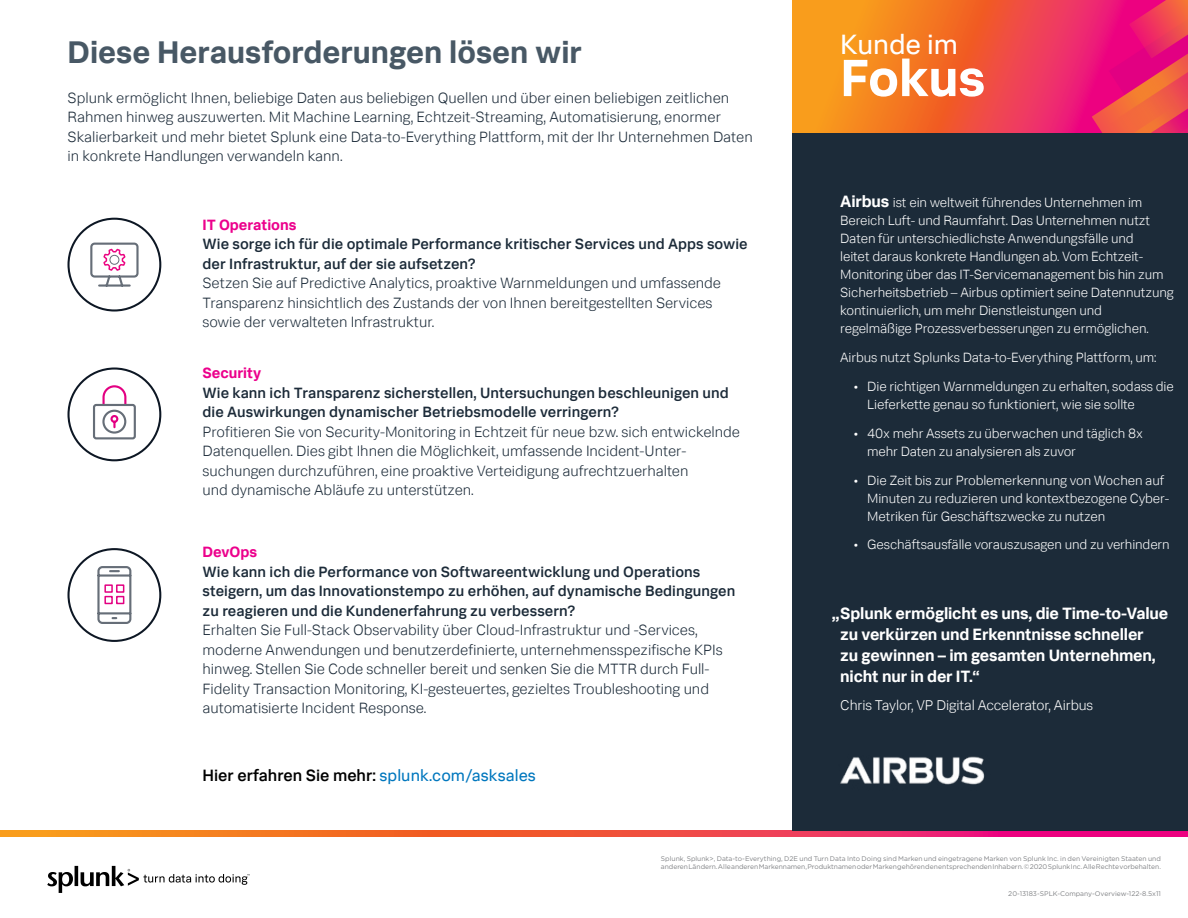
<style>
.page{position:relative;width:1188px;height:918px;background:#fff}
.page>*{position:absolute;margin:0;border:0;box-sizing:border-box;transform-origin:0 0}
.Medium_Header{font:700 52.5px "Splunk Data Sans";letter-spacing:-.005em;color:#fff}
.Bigger_Body{font:700 31.5px "Splunk Data Sans";color:#485865}
.Medium_Header-2{font:28.05px "Splunk Data Sans";letter-spacing:-.005em;color:#fff}
.Pull_Quote{font:700 16.5px/21px "Splunk Data Sans";letter-spacing:-.01em;color:#fff}
.t1{font:500 16.5px "Splunk Data Sans";color:#000}
.Bigger_Body-2{font:300 15px/19.5px "Splunk Data Sans";letter-spacing:-.005em;color:#1c2b39}
.Questions{font:500 15px/19.5px "Splunk Data Sans";letter-spacing:.005em;color:#1c2b39}
.Small_Header{font:700 15px "Splunk Data Sans";letter-spacing:-.005em;color:#ec008c}
.Pull_Quote-2{font:300 14.25px "Splunk Data Sans";letter-spacing:-.01em;color:#fff}
.Bigger_Body_Light{font:300 13.5px/18px "Splunk Data Sans";letter-spacing:-.01em;color:#fff}
.t2{font:6.75px/8.7px "Gotham";letter-spacing:-.005em;color:#808285}
.s1{font-weight:400;color:#0077be}
.s2{font-weight:700;font-size:16.5px}
.s3{font-weight:700}
.s4{font-size:18px}
</style>
<div class="page">
<svg style="left:47px;top:866px;width:203px;height:27px"></svg>
<svg style="left:0;top:830px;width:1188px;height:6px;background:#f15141"></svg>
<svg style="left:793px;top:0;width:299px;height:133px;background:#f26636"></svg>
<svg style="left:1092px;top:0;width:96px;height:133px;background:#ed2e63"></svg>
<div style="left:793px;top:133px;width:395px;height:698px;background:#1c2b39"></div>
<svg style="left:89px;top:226px;width:51px;height:61px"></svg>
<div style="left:67px;top:218px;width:94px;height:94px;border:2px solid #0d1724;border-radius:50%"></div>
<svg style="left:97px;top:566px;width:35px;height:58px"></svg>
<div style="left:67px;top:548px;width:94px;height:94px;border:2px solid #0d1724;border-radius:50%"></div>
<svg style="left:93px;top:385px;width:43px;height:55px"></svg>
<div style="left:67px;top:367px;width:94px;height:94px;border:2px solid #0d1724;border-radius:50%"></div>
<img style="left:840px;top:756px;width:145px;height:29px">
<p class="Bigger_Body" style="left:68px;top:33px;width:516px">Diese Herausforderungen lösen wir</p>
<p class="Bigger_Body-2" style="left:68px;top:87px;width:687px">Splunk ermöglicht Ihnen, beliebige Daten aus beliebigen Quellen und über einen beliebigen zeitlichen Rahmen hinweg auszuwerten. Mit Machine Learning, Echtzeit-Streaming, Automatisierung, enormer Skalierbarkeit und mehr bietet Splunk eine Data-to-Everything Plattform, mit der Ihr Unternehmen Daten in konkrete Handlungen verwandeln kann.</p>
<p class="Small_Header" style="left:202px;top:215px;width:95px">IT Operations</p>
<p class="Questions" style="left:202px;top:234px;width:547px">Wie sorge ich für die optimale Performance kritischer Services und Apps sowie der Infrastruktur, auf der sie aufsetzen?</p>
<p class="Bigger_Body-2" style="left:202px;top:273px;width:520px">Setzen Sie auf Predictive Analytics, proaktive Warnmeldungen und umfassende<br>Transparenz hinsichtlich des Zustands der von Ihnen bereitgestellten Services sowie der verwalteten Infrastruktur.</p>
<p class="Small_Header" style="left:202px;top:364px;width:60px">Security</p>
<p class="Questions" style="left:202px;top:383px;width:528px">Wie kann ich Transparenz sicherstellen, Untersuchungen beschleunigen und die Auswirkungen dynamischer Betriebsmodelle verringern?</p>
<p class="Bigger_Body-2" style="left:202px;top:422px;width:539px">Profitieren Sie von Security-Monitoring in Echtzeit für neue bzw. sich entwickelnde Datenquellen. Dies gibt Ihnen die Möglichkeit, umfassende Incident-Unter&shy;suchungen durchzuführen, eine proaktive Verteidigung aufrechtzuerhalten<br>und dynamische Abläufe zu unterstützen.</p>
<p class="Small_Header" style="left:202px;top:543px;width:56px">DevOps</p>
<p class="Questions" style="left:202px;top:562px;width:534px">Wie kann ich die Performance von Softwareentwicklung und Operations steigern, um das Innovationstempo zu erhöhen, auf dynamische Bedingungen zu reagieren und die Kundenerfahrung zu verbessern?</p>
<p class="Bigger_Body-2" style="left:202px;top:620px;width:522px">Erhalten Sie Full-Stack Observability über Cloud-Infrastruktur und -Services, moderne Anwendungen und benutzerdefinierte, unternehmensspezifische KPIs hinweg. Stellen Sie Code schneller bereit und senken Sie die MTTR durch Full-Fidelity Transaction Monitoring, KI-gesteuertes, gezieltes Troubleshooting und automatisierte Incident Response.</p>
<p class="t1" style="left:202px;top:765px;width:335px">Hier erfahren Sie mehr: <span class="s1">splunk.com/asksales</span></p>
<p class="Medium_Header-2" style="left:840px;top:27px;width:119px">Kunde im</p>
<p class="Medium_Header" style="left:840px;top:46px;width:147px">Fokus</p>
<p class="Bigger_Body_Light" style="left:840px;top:194px;width:335px"><span class="s2">Airbus</span> ist ein weltweit führendes Unternehmen im Bereich Luft- und Raumfahrt. Das Unternehmen nutzt Daten für unterschiedlichste Anwendungsfälle und<br>leitet daraus konkrete Handlungen ab. Vom Echtzeit-Monitoring über das IT-Servicemanagement bis hin zum Sicherheitsbetrieb – Airbus optimiert seine Datennutzung kontinuierlich, um mehr Dienstleistungen und regelmäßige Prozessverbesserungen zu ermöglichen.</p>
<p class="Bigger_Body_Light" style="left:840px;top:348px;width:318px">Airbus nutzt Splunks Data-to-Everything Plattform, um:</p>
<p class="Bigger_Body_Light" style="left:867px;top:377px;width:308px;text-indent:-14px"><span class="s3">•</span> Die richtigen Warnmeldungen zu erhalten, sodass die<br>Lieferkette genau so funktioniert, wie sie sollte</p>
<p class="Bigger_Body_Light" style="left:867px;top:424px;width:277px;text-indent:-14px"><span class="s3">•</span> 40x mehr Assets zu überwachen und täglich 8x mehr Daten zu analysieren als zuvor</p>
<p class="Bigger_Body_Light" style="left:867px;top:471px;width:304px;text-indent:-14px"><span class="s3">•</span> Die Zeit bis zur Problemerkennung von Wochen auf<br>Minuten zu reduzieren und kontextbezogene Cyber-<br>Metriken für Geschäftszwecke zu nutzen</p>
<p class="Bigger_Body_Light" style="left:854px;top:536px;width:318px"><span class="s3">•</span> Geschäftsausfälle vorauszusagen und zu verhindern</p>
<p class="Pull_Quote" style="left:840px;top:602px;width:329px;text-indent:-8px"><span class="s4">„</span>Splunk ermöglicht es uns, die Time-to-Value zu verkürzen und Erkenntnisse schneller<br>zu gewinnen – im gesamten Unternehmen, nicht nur in der IT.“</p>
<p class="Pull_Quote-2" style="left:840px;top:697px;width:254px">Chris Taylor, VP Digital Accelerator, Airbus</p>
<p class="t2" style="left:661px;top:854px;width:502px">Splunk, Splunk&gt;, Data-to-Everything, D2E und Turn Data Into Doing sind Marken und eingetragene Marken von Splunk Inc. in den Vereinigten Staaten und anderen Ländern. Alle anderen Markennamen, Produktnamen oder Marken gehören den entsprechenden Inhabern. © 2020 Splunk Inc. Alle Rechte vorbehalten.</p>
<p class="t2" style="left:1008px;top:890px;width:154px">20-13183-SPLK-Company-Overview-122-8.5x11</p>
</div>
